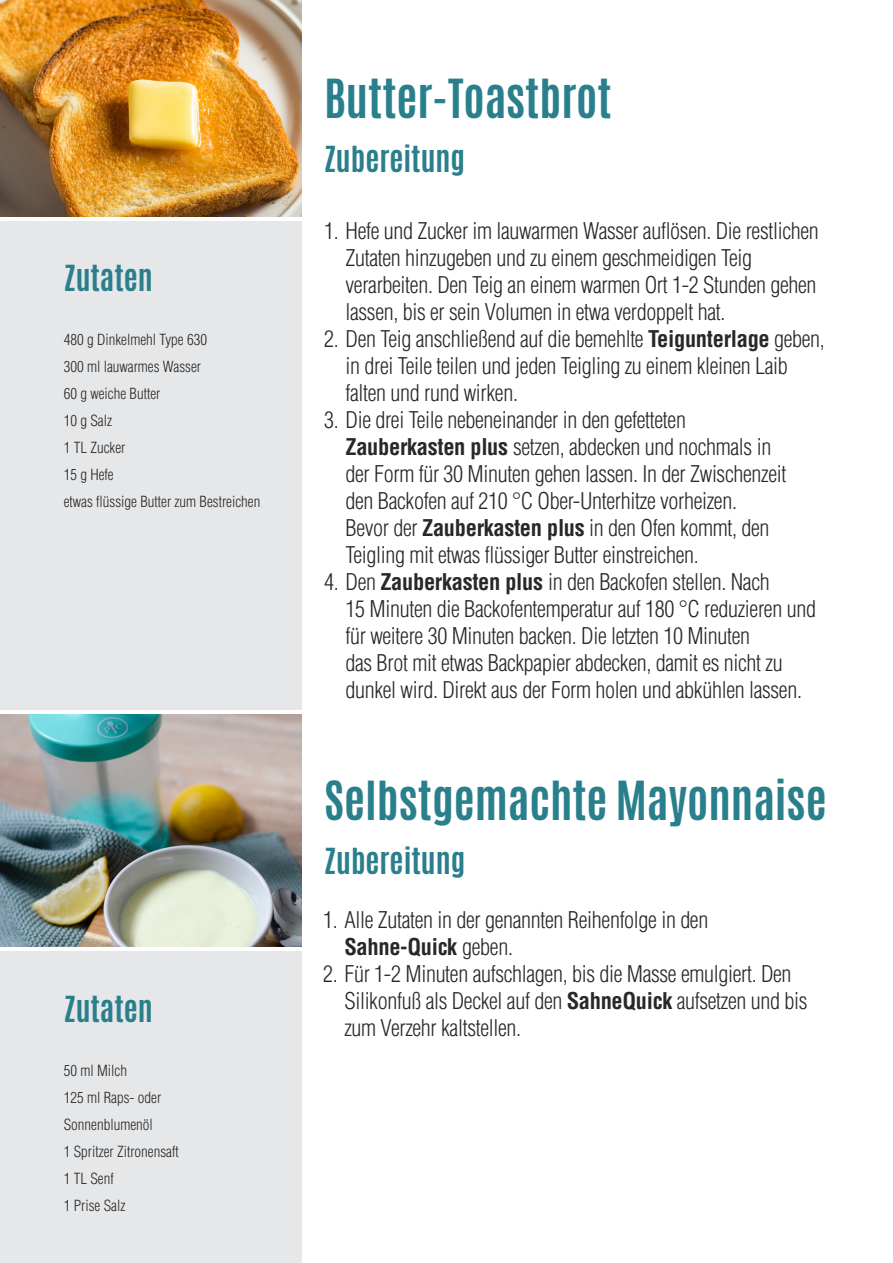
<style>
.page{position:relative;width:893px;height:1263px;background:#fff}
.page>*{position:absolute;margin:0;border:0;box-sizing:border-box;transform-origin:0 0}
.t1{font:700 45px "Antonio";color:#2a7f8c}
.t2{font:700 30px "Antonio";color:#2a7f8c}
.t3{font:300 condensed 22.5px/27px "Helvetica";letter-spacing:-.015em;color:#282829}
.t4{font:700 condensed 22.5px "Helvetica";letter-spacing:-.015em;color:#282829}
.t5{font:300 condensed 15px "Helvetica";color:#282829}
.s1{font-weight:700}
.s2{font-weight:300}
</style>
<div class="page">
<img style="left:0;top:0;width:302px;height:216px">
<div style="left:0;top:222px;width:302px;height:488px;background:#e6e7e8"></div>
<div style="left:0;top:951px;width:302px;height:312px;background:#e6e7e8"></div>
<img style="left:0;top:714px;width:302px;height:232px">
<p class="t2" style="left:64px;top:255px;width:91px">Zutaten</p>
<p class="t5" style="left:64px;top:330px;width:145px">480 g Dinkelmehl Type 630</p>
<p class="t5" style="left:64px;top:357px;width:139px">300 ml lauwarmes Wasser</p>
<p class="t5" style="left:64px;top:384px;width:98px">60 g weiche Butter</p>
<p class="t5" style="left:64px;top:411px;width:50px">10 g Salz</p>
<p class="t5" style="left:64px;top:438px;width:63px">1 TL Zucker</p>
<p class="t5" style="left:64px;top:465px;width:51px">15 g Hefe</p>
<p class="t5" style="left:64px;top:492px;width:198px">etwas flüssige Butter zum Bestreichen</p>
<p class="t2" style="left:64px;top:987px;width:91px">Zutaten</p>
<p class="t5" style="left:64px;top:1061px;width:65px">50 ml Milch</p>
<p class="t5" style="left:64px;top:1088px;width:99px">125 ml Raps- oder</p>
<p class="t5" style="left:64px;top:1115px;width:91px">Sonnenblumenöl</p>
<p class="t5" style="left:64px;top:1142px;width:116px">1 Spritzer Zitronensaft</p>
<p class="t5" style="left:64px;top:1169px;width:51px">1 TL Senf</p>
<p class="t5" style="left:64px;top:1196px;width:63px">1 Prise Salz</p>
<p class="t1" style="left:324px;top:64px;width:289px">Butter-Toastbrot</p>
<p class="t2" style="left:324px;top:136px;width:143px">Zubereitung</p>
<p class="t3" style="left:345px;top:217px;width:475px;text-indent:-21px">1. Hefe und Zucker im lauwarmen Wasser auflösen. Die restlichen Zutaten hinzugeben und zu einem geschmeidigen Teig verarbeiten. Den Teig an einem warmen Ort 1-2 Stunden gehen lassen, bis er sein Volumen in etwa verdoppelt hat.</p>
<p class="t3" style="left:345px;top:325px;width:481px;text-indent:-21px">2. Den Teig anschließend auf die bemehlte <span class="s1">Teigunterlage</span> geben, in drei Teile teilen und jeden Teigling zu einem kleinen Laib falten und rund wirken.</p>
<p class="t3" style="left:324px;top:406px;width:363px">3. Die drei Teile nebeneinander in den gefetteten</p>
<p class="t3" style="left:345px;top:433px;width:442px"><span class="s1">Zauberkasten plus</span> setzen, abdecken und nochmals in der Form für 30 Minuten gehen lassen. In der Zwischenzeit</p>
<p class="t3" style="left:345px;top:487px;width:393px">den Backofen auf 210 °C Ober-Unterhitze vorheizen.</p>
<p class="t3" style="left:345px;top:514px;width:425px">Bevor der <span class="s1">Zauberkasten plus</span> in den Ofen kommt, den</p>
<p class="t3" style="left:345px;top:541px;width:355px">Teigling mit etwas flüssiger Butter einstreichen.</p>
<p class="t3" style="left:324px;top:568px;width:447px">4. Den <span class="s1">Zauberkasten plus</span> in den Backofen stellen. Nach</p>
<p class="t3" style="left:345px;top:595px;width:472px">15 Minuten die Backofentemperatur auf 180 °C reduzieren und für weitere 30 Minuten backen. Die letzten 10 Minuten</p>
<p class="t3" style="left:345px;top:649px;width:458px">das Brot mit etwas Backpapier abdecken, damit es nicht zu dunkel wird. Direkt aus der Form holen und abkühlen lassen.</p>
<p class="t1" style="left:324px;top:766px;width:504px">Selbstgemachte Mayonnaise</p>
<p class="t2" style="left:324px;top:838px;width:143px">Zubereitung</p>
<p class="t3" style="left:323px;top:906px;width:387px">1. Alle Zutaten in der genannten Reihenfolge in den</p>
<p class="t4" style="left:344px;top:932px;width:170px">Sahne-Quick <span class="s2">geben.</span></p>
<p class="t3" style="left:344px;top:960px;width:465px;text-indent:-21px">2. Für 1-2 Minuten aufschlagen, bis die Masse emulgiert. Den<br>Silikonfuß als Deckel auf den <span class="s1">SahneQuick</span> aufsetzen und bis zum Verzehr kaltstellen.</p>
</div>
